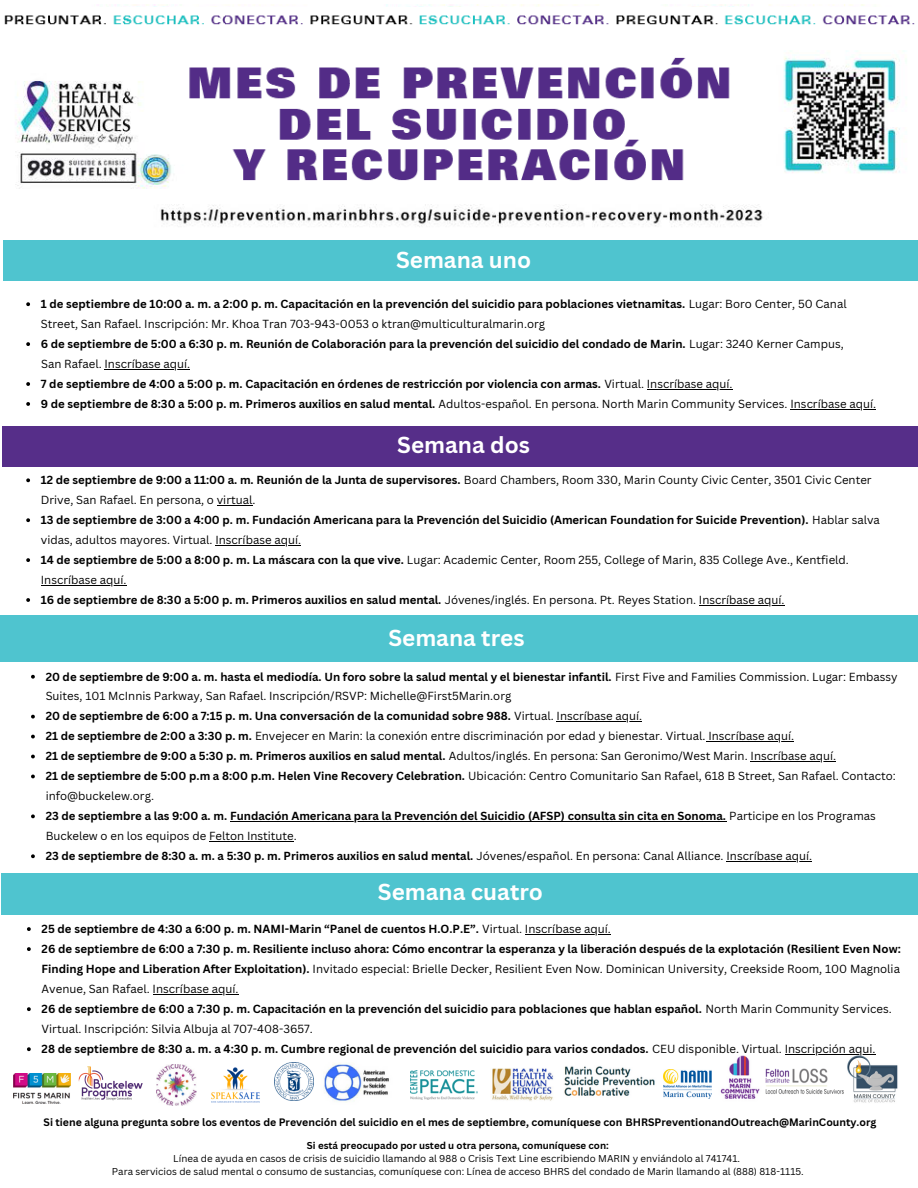
<style>
.page{position:relative;width:918px;height:1188px;background:#fff}
.page>*{position:absolute;margin:0;border:0;box-sizing:border-box;transform-origin:0 0}
.t1{font:700 22.5px "Canva Sans";color:#fff}
.t2{font:700 11.4px/20px "Canva Sans";color:#000}
.t3{font:11.4px/20px "Canva Sans";color:#000}
.t4{font:700 10.5px "Canva Sans";color:#000}
.t5{font:9.75px "Canva Sans";color:#000}
.t6{font:700 9.75px "Canva Sans";color:#000}
.s1{font-weight:700}
.s2{font-weight:400}
</style>
<div class="page">
<img style="left:323px;top:1063px;width:66px;height:38px">
<img style="left:79px;top:1066px;width:64px;height:35px">
<img style="left:720px;top:1056px;width:40px;height:43px">
<img style="left:664px;top:1069px;width:47px;height:29px">
<img style="left:492px;top:1068px;width:61px;height:33px">
<img style="left:765px;top:1068px;width:79px;height:26px">
<img style="left:847px;top:1055px;width:51px;height:48px">
<img style="left:411px;top:1070px;width:66px;height:30px">
<img style="left:211px;top:1067px;width:49px;height:36px">
<img style="left:275px;top:1063px;width:38px;height:38px">
<img style="left:156px;top:1065px;width:41px;height:40px">
<img style="left:564px;top:1066px;width:91px;height:30px">
<div style="left:3px;top:241px;width:915px;height:40px;background:#4fc4cf"></div>
<div style="left:2px;top:426px;width:916px;height:40px;background:#562e89"></div>
<div style="left:0;top:615px;width:918px;height:47px;background:#4fc4cf"></div>
<div style="left:2px;top:873px;width:916px;height:42px;background:#4fc4cf"></div>
<img style="left:13px;top:1073px;width:58px;height:31px">
<img style="left:4px;top:4px;width:911px;height:222px">
<svg style="left:27px;top:927px;width:4px;height:4px"></svg>
<hr style="left:525px;top:934px;width:86px;height:1px;background:#000">
<svg style="left:27px;top:947px;width:4px;height:4px"></svg>
<hr style="left:153px;top:994px;width:86px;height:1px;background:#000">
<svg style="left:27px;top:1007px;width:4px;height:4px"></svg>
<svg style="left:27px;top:1047px;width:4px;height:4px"></svg>
<hr style="left:785px;top:1054px;width:91px;height:1px;background:#000">
<svg style="left:26px;top:302px;width:4px;height:4px"></svg>
<svg style="left:26px;top:342px;width:4px;height:4px"></svg>
<svg style="left:26px;top:382px;width:4px;height:4px"></svg>
<hr style="left:647px;top:389px;width:86px;height:1px;background:#000">
<svg style="left:26px;top:402px;width:4px;height:4px"></svg>
<hr style="left:791px;top:409px;width:85px;height:1px;background:#000">
<hr style="left:105px;top:369px;width:85px;height:1px;background:#000">
<svg style="left:26px;top:478px;width:4px;height:4px"></svg>
<hr style="left:217px;top:505px;width:35px;height:1px;background:#000">
<svg style="left:26px;top:518px;width:4px;height:4px"></svg>
<hr style="left:215px;top:545px;width:86px;height:1px;background:#000">
<svg style="left:26px;top:558px;width:4px;height:4px"></svg>
<hr style="left:41px;top:585px;width:86px;height:1px;background:#000">
<svg style="left:26px;top:598px;width:4px;height:4px"></svg>
<hr style="left:699px;top:605px;width:86px;height:1px;background:#000">
<svg style="left:31px;top:675px;width:4px;height:4px"></svg>
<svg style="left:31px;top:715px;width:4px;height:4px"></svg>
<hr style="left:557px;top:721px;width:85px;height:1px;background:#000">
<svg style="left:31px;top:735px;width:4px;height:3px"></svg>
<hr style="left:708px;top:741px;width:86px;height:1px;background:#000">
<svg style="left:31px;top:755px;width:4px;height:3px"></svg>
<hr style="left:751px;top:761px;width:85px;height:1px;background:#000">
<svg style="left:31px;top:775px;width:4px;height:3px"></svg>
<svg style="left:31px;top:814px;width:4px;height:4px"></svg>
<hr style="left:230px;top:821px;width:497px;height:1px;background:#000">
<hr style="left:209px;top:841px;width:85px;height:1px;background:#000">
<svg style="left:31px;top:854px;width:4px;height:4px"></svg>
<hr style="left:727px;top:861px;width:85px;height:1px;background:#000">
<p class="t1" style="left:396px;top:244px;width:137px">Semana uno</p>
<p class="t3" style="left:41px;top:294px;width:807px"><span class="s1">1 de septiembre de 10:00 a. m. a 2:00 p. m. Capacitación en la prevención del suicidio para poblaciones vietnamitas.</span> Lugar: Boro Center, 50 Canal<br>Street, San Rafael. Inscripción: Mr. Khoa Tran 703-943-0053 o ktran@multiculturalmarin.org</p>
<p class="t2" style="left:41px;top:334px;width:804px">6 de septiembre de 5:00 a 6:30 p. m. Reunión de Colaboración para la prevención del suicidio del condado de Marin. <span class="s2">Lugar: 3240 Kerner Campus,</span></p>
<p class="t2" style="left:41px;top:373px;width:693px">7 de septiembre de 4:00 a 5:00 p. m. Capacitación en órdenes de restricción por violencia con armas. <span class="s2">Virtual. Inscríbase aquí.</span></p>
<p class="t3" style="left:41px;top:393px;width:837px"><span class="s1">9 de septiembre de 8:30 a 5:00 p. m. Primeros auxilios en salud mental.</span> Adultos-español. En persona. North Marin Community Services. Inscríbase aquí.</p>
<p class="t3" style="left:41px;top:353px;width:151px">San Rafael. Inscríbase aquí.</p>
<p class="t1" style="left:397px;top:429px;width:134px">Semana dos</p>
<p class="t3" style="left:41px;top:470px;width:832px"><span class="s1">12 de septiembre de 9:00 a 11:00 a. m. Reunión de la Junta de supervisores.</span> Board Chambers, Room 330, Marin County Civic Center, 3501 Civic Center<br>Drive, San Rafael. En persona, o virtual.</p>
<p class="t2" style="left:41px;top:510px;width:841px">13 de septiembre de 3:00 a 4:00 p. m. Fundación Americana para la Prevención del Suicidio (American Foundation for Suicide Prevention). <span class="s2">Hablar salva vidas, adultos mayores. Virtual. Inscríbase aquí.</span></p>
<p class="t3" style="left:41px;top:550px;width:810px"><span class="s1">14 de septiembre de 5:00 a 8:00 p. m. La máscara con la que vive.</span> Lugar: Academic Center, Room 255, College of Marin, 835 College Ave., Kentfield.<br>Inscríbase aquí.</p>
<p class="t2" style="left:41px;top:589px;width:745px">16 de septiembre de 8:30 a 5:00 p. m. Primeros auxilios en salud mental. <span class="s2">Jóvenes/inglés. En persona. Pt. Reyes Station. Inscríbase aquí.</span></p>
<p class="t1" style="left:388px;top:622px;width:138px">Semana tres</p>
<p class="t3" style="left:46px;top:666px;width:853px"><span class="s1">20 de septiembre de 9:00 a. m. hasta el mediodía. Un foro sobre la salud mental y el bienestar infantil.</span> First Five and Families Commission. Lugar: Embassy<br>Suites, 101 McInnis Parkway, San Rafael. Inscripción/RSVP: Michelle@First5Marin.org</p>
<p class="t2" style="left:46px;top:706px;width:598px">20 de septiembre de 6:00 a 7:15 p. m. Una conversación de la comunidad sobre 988. <span class="s2">Virtual. Inscríbase aquí.</span></p>
<p class="t3" style="left:46px;top:726px;width:750px"><span class="s1">21 de septiembre de 2:00 a 3:30 p. m.</span> Envejecer en Marin: la conexión entre discriminación por edad y bienestar. Virtual. Inscríbase aquí.</p>
<p class="t3" style="left:46px;top:746px;width:792px"><span class="s1">21 de septiembre de 9:00 a 5:30 p. m. Primeros auxilios en salud mental.</span> Adultos/inglés. En persona: San Geronimo/West Marin. Inscríbase aquí.</p>
<p class="t3" style="left:46px;top:766px;width:852px"><span class="s1">21 de septiembre de 5:00 p.m a 8:00 p.m. Helen Vine Recovery Celebration.</span> Ubicación: Centro Comunitario San Rafael, 618 B Street, San Rafael. Contacto: info@buckelew.org.</p>
<p class="t2" style="left:46px;top:806px;width:832px">23 de septiembre a las 9:00 a. m. Fundación Americana para la Prevención del Suicidio (AFSP) consulta sin cita en Sonoma. <span class="s2">Participe en los Programas<br>Buckelew o en los equipos de Felton Institute.</span></p>
<p class="t2" style="left:46px;top:846px;width:768px">23 de septiembre de 8:30 a. m. a 5:30 p. m. Primeros auxilios en salud mental. <span class="s2">Jóvenes/español. En persona: Canal Alliance. Inscríbase aquí.</span></p>
<p class="t1" style="left:378px;top:876px;width:167px">Semana cuatro</p>
<p class="t2" style="left:42px;top:919px;width:571px">25 de septiembre de 4:30 a 6:00 p. m. NAMI-Marin “Panel de cuentos H.O.P.E”. <span class="s2">Virtual. Inscríbase aquí.</span></p>
<p class="t2" style="left:42px;top:939px;width:861px;text-align:justify">26 de septiembre de 6:00 a 7:30 p. m. Resiliente incluso ahora: Cómo encontrar la esperanza y la liberación después de la explotación (Resilient Even Now:<br>Finding Hope and Liberation After Exploitation). <span class="s2">Invitado especial: Brielle Decker, Resilient Even Now. Dominican University, Creekside Room, 100 Magnolia Avenue, San Rafael. Inscríbase aquí.</span></p>
<p class="t2" style="left:42px;top:999px;width:852px">26 de septiembre de 6:00 a 7:30 p. m. Capacitación en la prevención del suicidio para poblaciones que hablan español. <span class="s2">North Marin Community Services.<br>Virtual. Inscripción: Silvia Albuja al 707-408-3657.</span></p>
<p class="t2" style="left:42px;top:1039px;width:835px">28 de septiembre de 8:30 a. m. a 4:30 p. m. Cumbre regional de prevención del suicidio para varios condados. <span class="s2">CEU disponible. Virtual. Inscripción aqui.</span></p>
<p class="t4" style="left:44px;top:1115px;width:834px">Si tiene alguna pregunta sobre los eventos de Prevención del suicidio en el mes de septiembre, comuníquese con BHRSPreventionandOutreach@MarinCounty.org</p>
<p class="t6" style="left:307px;top:1139px;width:303px">Si está preocupado por usted u otra persona, comuníquese con:</p>
<p class="t5" style="left:173px;top:1152px;width:568px">Línea de ayuda en casos de crisis de suicidio llamando al 988 o Crisis Text Line escribiendo MARIN y enviándolo al 741741.</p>
<p class="t5" style="left:112px;top:1165px;width:693px">Para servicios de salud mental o consumo de sustancias, comuníquese con: Línea de acceso BHRS del condado de Marin llamando al (888) 818-1115.</p>
</div>
